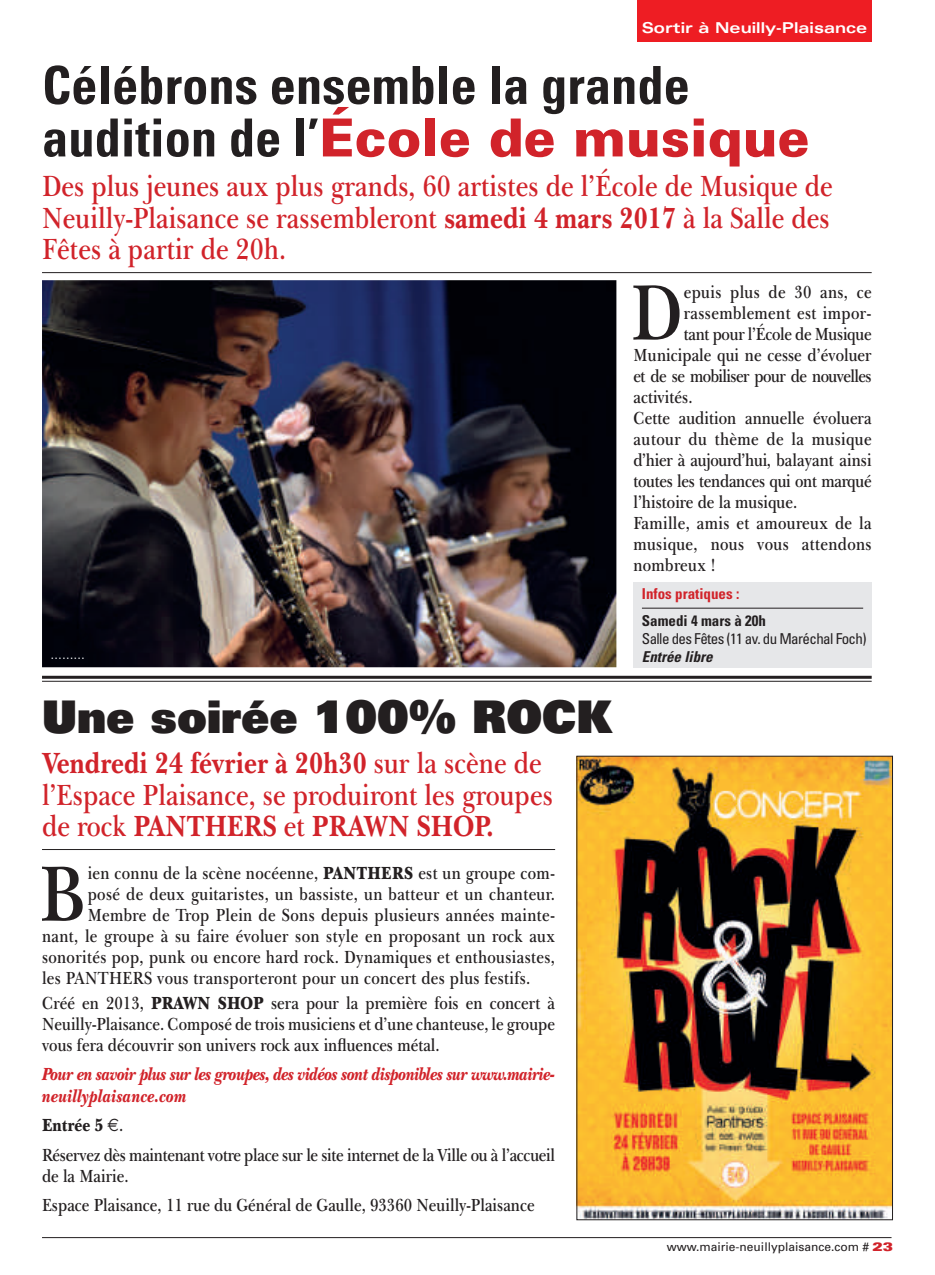
<style>
.page{position:relative;width:935px;height:1275px;background:#fff}
.page>*{position:absolute;margin:0;border:0;box-sizing:border-box;transform-origin:0 0}
.t1{font:600 80.55px "New Baskerville IT Cby BT";color:#231f20;scale:.85 1}
.t2{font:700 condensed 52.5px/52.5px "Univers";color:#231f20}
.t3{font:900 45px "Univers";color:#231f20}
.t4{font:600 30px/31.5px "New Baskerville IT Cby BT";color:#d1232a;text-align:justify;scale:.85 1}
.t5{font:600 18px/21px "New Baskerville IT Cby BT";letter-spacing:.02em;color:#231f20;text-align:justify;scale:.85 1}
.t6{font:600 18px/29.5px "New Baskerville IT Cby BT";color:#231f20;scale:.85 1}
.t7{font:600 18px/29.5px "New Baskerville IT Cby BT";letter-spacing:-.02em;color:#231f20;scale:.85 1}
.t8{font:italic 900 18px/21px "New Baskerville IT Cby BT";letter-spacing:-.04em;color:#d1232a;scale:.85 1}
.t9{font:600 18px "New Baskerville IT Cby BT";letter-spacing:-.01em;color:#231f20;scale:.85 1}
.t10{font:600 18px "New Baskerville IT Cby BT";letter-spacing:-.04em;color:#231f20;scale:.85 1}
.t11{font:condensed 15px "Univers";letter-spacing:-.04em;color:#231f20}
.t12{font:700 expanded 15px "Univers";color:#fff}
.t13{font:700 condensed 15px "Univers";color:#d1232a}
.t14{font:700 condensed 15px "Univers";color:#231f20}
.t15{font:italic 700 condensed 15px "Univers";color:#231f20}
.t16{font:condensed 13.5px "Univers";color:#fff;scale:.85 1}
.t17{font:12px "Univers";color:#231f20}
.s1{font-weight:900;font-stretch:normal;color:#d1232a}
.s2{font-weight:700}
.s3{font-weight:900}
.s4{font-family:"Euro Sans";font-weight:400}
.s5{font-weight:900;font-stretch:expanded;color:#d1232a}
</style>
<div class="page">
<hr style="left:42px;top:1237px;width:849px;height:1px;background:#231f20">
<hr style="left:42px;top:676px;width:829px;height:3px;background:#231f20">
<hr style="left:42px;top:681px;width:829px;height:1px;background:#231f20">
<div style="left:637px;top:0;width:234px;height:42px;background:#ee1d23"></div>
<hr style="left:42px;top:272px;width:829px;height:1px;background:#231f20">
<img style="left:42px;top:280px;width:574px;height:387px">
<img style="left:51px;top:656px;width:36px;height:7px">
<div style="left:633px;top:582px;width:238px;height:85px;background:#e6e7e9"></div>
<hr style="left:642px;top:608px;width:221px;height:1px;background:#231f20">
<hr style="left:42px;top:849px;width:513px;height:1px;background:#231f20">
<img style="left:578px;top:757px;width:312px;height:461px">
<p class="t12" style="left:641px;top:22px;width:227px">Sortir à Neuilly-Plaisance</p>
<h2 class="t2" style="left:42px;top:63px;width:769px">Célébrons ensemble la grande audition de l’<span class="s1">École de musique</span></h2>
<h3 class="t4" style="left:42px;top:174px;width:931px">Des plus jeunes aux plus grands, 60 artistes de l’École de Musique de Neuilly-Plaisance se rassembleront <span class="s2">samedi 4 mars 2017</span> à la Salle des Fêtes à partir de 20h.</h3>
<h1 class="t1" style="left:630px;top:282px;width:63px">D</h1>
<p class="t5" style="left:683px;top:283px;width:222px">epuis plus de 30 ans, ce</p>
<p class="t5" style="left:683px;top:304px;width:222px">rassemblement est impor-</p>
<p class="t7" style="left:683px;top:321px;width:222px">tant pour l’École de Musique</p>
<p class="t6" style="left:633px;top:342px;width:282px">Municipale qui ne cesse d’évoluer</p>
<p class="t10" style="left:633px;top:369px;width:282px">et de se mobiliser pour de nouvelles</p>
<p class="t6" style="left:633px;top:384px;width:71px">activités.</p>
<p class="t6" style="left:633px;top:405px;width:282px">Cette audition annuelle évoluera</p>
<p class="t5" style="left:633px;top:430px;width:282px">autour du thème de la musique</p>
<p class="t9" style="left:633px;top:453px;width:282px">d’hier à aujourd’hui, balayant ainsi</p>
<p class="t7" style="left:633px;top:468px;width:282px">toutes les tendances qui ont marqué</p>
<p class="t6" style="left:633px;top:489px;width:194px">l’histoire de la musique.</p>
<p class="t5" style="left:633px;top:514px;width:282px">Famille, amis et amoureux de la</p>
<p class="t5" style="left:633px;top:535px;width:282px">musique, nous vous attendons</p>
<p class="t5" style="left:633px;top:556px;width:98px">nombreux !</p>
<p class="t16" style="left:51px;top:648px;width:42px">………</p>
<h3 class="t3" style="left:42px;top:699px;width:571px">Une soirée 100% ROCK</h3>
<h3 class="t4" style="left:42px;top:751px;width:602px;text-align:left"><span class="s2">Vendredi 24 février à 20h30</span> sur la scène de l’Espace Plaisance, se produiront les groupes de rock <span class="s2">PANTHERS</span> et <span class="s2">PRAWN SHOP.</span></h3>
<h1 class="t1" style="left:39px;top:863px;width:57px">B</h1>
<p class="t5" style="left:88px;top:864px;width:551px">ien connu de la scène nocéenne, <span class="s3">PANTHERS</span> est un groupe com-</p>
<p class="t5" style="left:88px;top:885px;width:551px">posé de deux guitaristes, un bassiste, un batteur et un chanteur.</p>
<p class="t5" style="left:88px;top:906px;width:551px">Membre de Trop Plein de Sons depuis plusieurs années mainte-</p>
<p class="t5" style="left:42px;top:927px;width:605px">nant, le groupe à su faire évoluer son style en proposant un rock aux</p>
<p class="t5" style="left:42px;top:948px;width:605px">sonorités pop, punk ou encore hard rock. Dynamiques et enthousiastes,</p>
<p class="t5" style="left:42px;top:969px;width:576px">les PANTHERS vous transporteront pour un concert des plus festifs.</p>
<p class="t5" style="left:42px;top:994px;width:605px">Créé en 2013, <span class="s3">PRAWN SHOP</span> sera pour la première fois en concert à Neuilly-Plaisance. Composé de trois musiciens et d’une chanteuse, le groupe vous fera découvrir son univers rock aux influences métal.</p>
<p class="t8" style="left:42px;top:1065px;width:604px">Pour en savoir plus sur les groupes, des vidéos sont disponibles sur www.mairie&shy;neuillyplaisance.com</p>
<p class="t7" style="left:42px;top:1112px;width:605px"><span class="s3">Entrée 5</span> <span class="s4">€</span>.<br>Réservez dès maintenant votre place sur le site internet de la Ville ou à l’accueil</p>
<p class="t6" style="left:42px;top:1162px;width:581px">de la Mairie.<br>Espace Plaisance, 11 rue du Général de Gaulle, 93360 Neuilly-Plaisance</p>
<p class="t13" style="left:642px;top:588px;width:99px">Infos pratiques :</p>
<p class="t14" style="left:642px;top:615px;width:126px">Samedi 4 mars à 20h</p>
<p class="t11" style="left:642px;top:632px;width:226px">Salle des Fêtes (11 av. du Maréchal Foch)</p>
<p class="t15" style="left:642px;top:651px;width:72px">Entrée libre</p>
<p class="t17" style="left:666px;top:1242px;width:227px">www.mairie-neuillyplaisance.com # <span class="s5">23</span></p>
</div>
